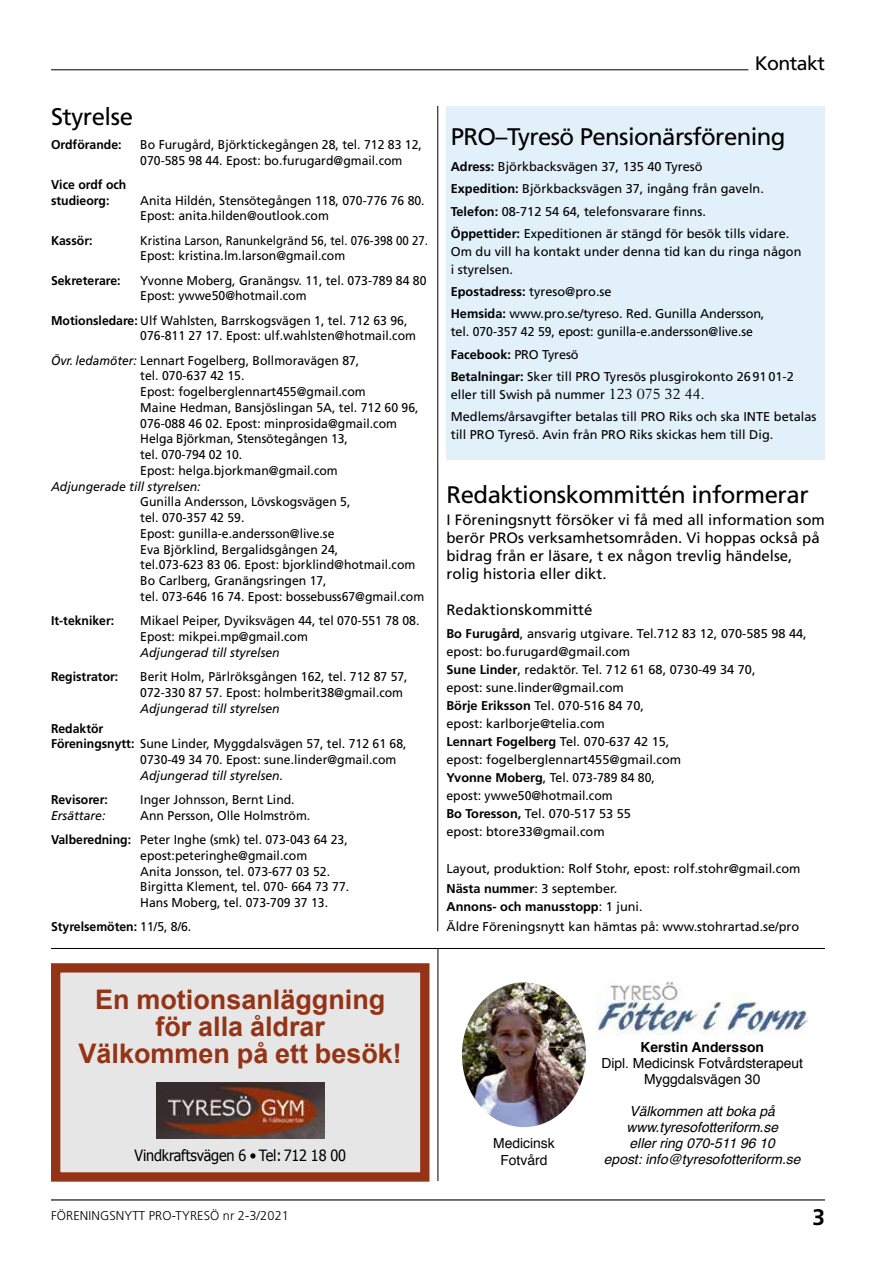
<style>
.page{position:relative;width:893px;height:1263px;background:#fff}
.page>*{position:absolute;margin:0;border:0;box-sizing:border-box;transform-origin:0 0}
.t1{font:700 27px/27px "Arial";color:#943315;text-align:center}
.t2{font:24px "Frutiger";letter-spacing:-.02em;color:#000}
.t3{font:700 22.5px "Frutiger";color:#000}
.t4{font:19.5px "Frutiger";letter-spacing:-.03em;color:#000}
.t5{font:15.6px "Tahoma";letter-spacing:-.01em;color:#000;scale:.93 1}
.t6{font:15px/18px "Frutiger";color:#000}
.t7{font:italic 13.8px/16px "Helvetica";color:#000;text-align:center}
.t8{font:13.8px/16px "Helvetica";color:#000;text-align:center}
.t9{font:700 13.8px "Helvetica";color:#000}
.t10{font:12.75px/15.8px "Frutiger";color:#000;scale:.96 1}
.t11{font:12.75px/18px "Frutiger";color:#000}
.t12{font:700 12.75px/15.8px "Frutiger";color:#000;scale:.96 1}
.t13{font:italic 12.75px "Frutiger";color:#000;scale:.96 1}
.t14{font:12.75px/15.8px "Frutiger";color:#000;scale:.9 1}
.t15{font:300 12.75px "Frutiger";letter-spacing:.01em;color:#000}
.s1{font-weight:700}
.s2{font-style:italic}
.s3{font-weight:400}
.s4{font-family:"Berling";font-size:14.4px}
</style>
<div class="page">
<hr style="left:51px;top:1199px;width:774px;height:1px;background:#000">
<hr style="left:437px;top:106px;width:1px;height:825px;background:#000">
<div style="left:446px;top:106px;width:379px;height:353px;background:#e2f0fa"></div>
<hr style="left:51px;top:69px;width:697px;height:1px;background:#000">
<img style="left:462px;top:982px;width:124px;height:145px">
<img style="left:597px;top:981px;width:211px;height:53px">
<hr style="left:51px;top:948px;width:774px;height:1px;background:#000">
<hr style="left:438px;top:948px;width:1px;height:233px;background:#000">
<div style="left:51px;top:963px;width:378px;height:218px;background:#e6e6e6;border:9px solid #943315"></div>
<img style="left:156px;top:1082px;width:168px;height:56px">
<h2 class="t2" style="left:51px;top:102px;width:84px">Styrelse</h2>
<p class="t12" style="left:51px;top:136px;width:75px">Ordförande:</p>
<p class="t10" style="left:140px;top:136px;width:295px">Bo Furugård, Björktickegången 28, tel. 712 83 12,<br>070-585 98 44. Epost: bo.furugard@gmail.com</p>
<p class="t12" style="left:51px;top:176px;width:80px">Vice ordf och studieorg:</p>
<p class="t10" style="left:140px;top:192px;width:298px">Anita Hildén, Stensötegången 118, 070-776 76 80.<br>Epost: anita.hilden@outlook.com</p>
<p class="t12" style="left:51px;top:232px;width:45px">Kassör:</p>
<p class="t14" style="left:140px;top:232px;width:321px">Kristina Larson, Ranunkelgränd 56, tel. 076-398 00 27.<br>Epost: kristina.lm.larson@gmail.com</p>
<p class="t12" style="left:51px;top:272px;width:74px">Sekreterare:</p>
<p class="t10" style="left:140px;top:272px;width:300px">Yvonne Moberg, Granängsv. 11, tel. 073-789 84 80<br>Epost: ywwe50@hotmail.com</p>
<p class="t10" style="left:140px;top:312px;width:289px;text-indent:-89px"><span class="s1">Motionsledare:</span> Ulf Wahlsten, Barrskogsvägen 1, tel. 712 63 96,<br>076-811 27 17. Epost: ulf.wahlsten@hotmail.com</p>
<p class="t10" style="left:140px;top:352px;width:291px;text-indent:-89px"><span class="s2">Övr. ledamöter:</span> Lennart Fogelberg, Bollmoravägen 87,<br>tel. 070-637 42 15.<br>Epost: fogelberglennart455@gmail.com<br>Maine Hedman, Bansjöslingan 5A, tel. 712 60 96, 076-088 46 02. Epost: minprosida@gmail.com Helga Björkman, Stensötegången 13,<br>tel. 070-794 02 10.<br>Epost: helga.bjorkman@gmail.com</p>
<p class="t13" style="left:51px;top:479px;width:157px">Adjungerade till styrelsen:</p>
<p class="t10" style="left:140px;top:494px;width:297px">Gunilla Andersson, Lövskogsvägen 5,<br>tel. 070-357 42 59.<br>Epost: gunilla-e.andersson@live.se<br>Eva Björklind, Bergalidsgången 24,<br>tel.073-623 83 06. Epost: bjorklind@hotmail.com Bo Carlberg, Granängsringen 17,<br>tel. 073-646 16 74. Epost: bossebuss67@gmail.com</p>
<p class="t12" style="left:51px;top:613px;width:67px">It-tekniker:</p>
<p class="t10" style="left:140px;top:613px;width:292px">Mikael Peiper, Dyviksvägen 44, tel 070-551 78 08.<br>Epost: mikpei.mp@gmail.com</p>
<p class="t13" style="left:140px;top:645px;width:147px">Adjungerad till styrelsen</p>
<p class="t12" style="left:51px;top:668px;width:72px">Registrator:</p>
<p class="t10" style="left:140px;top:668px;width:280px">Berit Holm, Pärlröksgången 162, tel. 712 87 57,<br>072-330 87 57. Epost: holmberit38@gmail.com</p>
<p class="t13" style="left:140px;top:701px;width:147px">Adjungerad till styrelsen</p>
<p class="t12" style="left:51px;top:720px;width:56px">Redaktör</p>
<p class="t10" style="left:51px;top:736px;width:372px"><span class="s1">Föreningsnytt:</span> Sune Linder, Myggdalsvägen 57, tel. 712 61 68,</p>
<p class="t10" style="left:140px;top:751px;width:268px">0730-49 34 70. Epost: sune.linder@gmail.com</p>
<p class="t13" style="left:140px;top:768px;width:150px">Adjungerad till styrelsen.</p>
<p class="t12" style="left:51px;top:791px;width:61px">Revisorer:</p>
<p class="t10" style="left:140px;top:791px;width:162px">Inger Johnsson, Bernt Lind.</p>
<p class="t13" style="left:51px;top:808px;width:58px">Ersättare:</p>
<p class="t10" style="left:51px;top:803px;width:311px;line-height:24.3px;text-indent:89px">Ann Persson, Olle Holmström.<br><span class="s1">Valberedning:</span> Peter Inghe (smk) tel. 073-043 64 23,</p>
<p class="t10" style="left:140px;top:847px;width:219px">epost:peteringhe@gmail.com<br>Anita Jonsson, tel. 073-677 03 52.<br>Birgitta Klement, tel. 070- 664 73 77.<br>Hans Moberg, tel. 073-709 37 13.</p>
<p class="t12" style="left:51px;top:919px;width:148px">Styrelsemöten: <span class="s3">11/5, 8/6.</span></p>
<h3 class="t4" style="left:755px;top:52px;width:72px">Kontakt</h3>
<h2 class="t2" style="left:451px;top:122px;width:336px">PRO–Tyresö Pensionärsförening</h2>
<p class="t11" style="left:451px;top:155px;width:340px;line-height:22.2px"><span class="s1">Adress:</span> Björkbacksvägen 37, 135 40 Tyresö<br><span class="s1">Expedition:</span> Björkbacksvägen 37, ingång från gaveln.<br><span class="s1">Telefon:</span> 08-712 54 64, telefonsvarare finns.<br><span class="s1">Öppettider:</span> Expeditionen är stängd för besök tills vidare.</p>
<p class="t11" style="left:451px;top:242px;width:352px">Om du vill ha kontakt under denna tid kan du ringa någon i styrelsen.</p>
<p class="t11" style="left:451px;top:280px;width:315px;line-height:22.2px"><span class="s1">Epostadress:</span> tyreso@pro.se<br><span class="s1">Hemsida:</span> www.pro.se/tyreso. Red. Gunilla Andersson,</p>
<p class="t11" style="left:451px;top:321px;width:345px;line-height:22.2px">tel. 070-357 42 59, epost: gunilla-e.andersson@live.se<br><span class="s1">Facebook:</span> PRO Tyresö<br><span class="s1">Betalningar:</span> Sker till PRO Tyresös plusgirokonto 269101-2</p>
<p class="t11" style="left:451px;top:383px;width:367px;line-height:22.2px">eller till Swish på nummer <span class="s4">123 075 32 44.<br></span>Medlems/årsavgifter betalas till PRO Riks och ska INTE betalas</p>
<p class="t11" style="left:451px;top:426px;width:324px">till PRO Tyresö. Avin från PRO Riks skickas hem till Dig.</p>
<h2 class="t2" style="left:446px;top:481px;width:364px">Redaktionskommittén informerar</h2>
<p class="t6" style="left:446px;top:511px;width:380px">I Föreningsnytt försöker vi få med all information som berör PROs verksamhetsområden. Vi hoppas också på bidrag från er läsare, t ex någon trevlig händelse, rolig historia eller dikt.</p>
<p class="t6" style="left:446px;top:601px;width:147px">Redaktionskommitté</p>
<p class="t11" style="left:446px;top:624px;width:362px"><span class="s1">Bo Furugård</span>, ansvarig utgivare. Tel.712 83 12, 070-585 98 44, epost: bo.furugard@gmail.com<br><span class="s1">Sune Linder</span>, redaktör. Tel. 712 61 68, 0730-49 34 70,<br>epost: sune.linder@gmail.com<br><span class="s1">Börje Eriksson</span> Tel. 070-516 84 70,<br>epost: karlborje@telia.com<br><span class="s1">Lennart Fogelberg</span> Tel. 070-637 42 15,<br>epost: fogelberglennart455@gmail.com<br><span class="s1">Yvonne Moberg</span>, Tel. 073-789 84 80,<br>epost: ywwe50@hotmail.com<br><span class="s1">Bo Toresson,</span> Tel. 070-517 53 55<br>epost: btore33@gmail.com</p>
<p class="t11" style="left:446px;top:858px;width:356px;line-height:20.1px">Layout, produktion: Rolf Stohr, epost: rolf.stohr@gmail.com<br><span class="s1">Nästa nummer</span>: 3 september.</p>
<p class="t11" style="left:446px;top:896px;width:354px;line-height:20.1px"><span class="s1">Annons- och manusstopp</span>: 1 juni.<br>Äldre Föreningsnytt kan hämtas på: www.stohrartad.se/pro</p>
<h1 class="t1" style="left:79px;top:987px;width:325px">En motionsanläggning för alla åldrar<br>Välkommen på ett besök!</h1>
<p class="t8" style="left:493px;top:1136px;width:63px">Medicinsk</p>
<p class="t5" style="left:135px;top:1144px;width:229px">Vindkraftsvägen 6 • Tel: 712 18 00</p>
<p class="t8" style="left:500px;top:1152px;width:48px">Fotvård</p>
<p class="t9" style="left:640px;top:1036px;width:125px">Kerstin Andersson</p>
<p class="t8" style="left:601px;top:1055px;width:203px">Dipl. Medicinsk Fotvårdsterapeut<br>Myggdalsvägen 30</p>
<p class="t7" style="left:604px;top:1103px;width:198px">Välkommen att boka på www.tyresofotteriform.se<br>eller ring 070-511 96 10<br>epost: info@tyresofotteriform.se</p>
<p class="t15" style="left:51px;top:1208px;width:239px">FÖRENINGSNYTT PRO-TYRESÖ nr 2-3/2021</p>
<h3 class="t3" style="left:812px;top:1204px;width:14px">3</h3>
</div>
